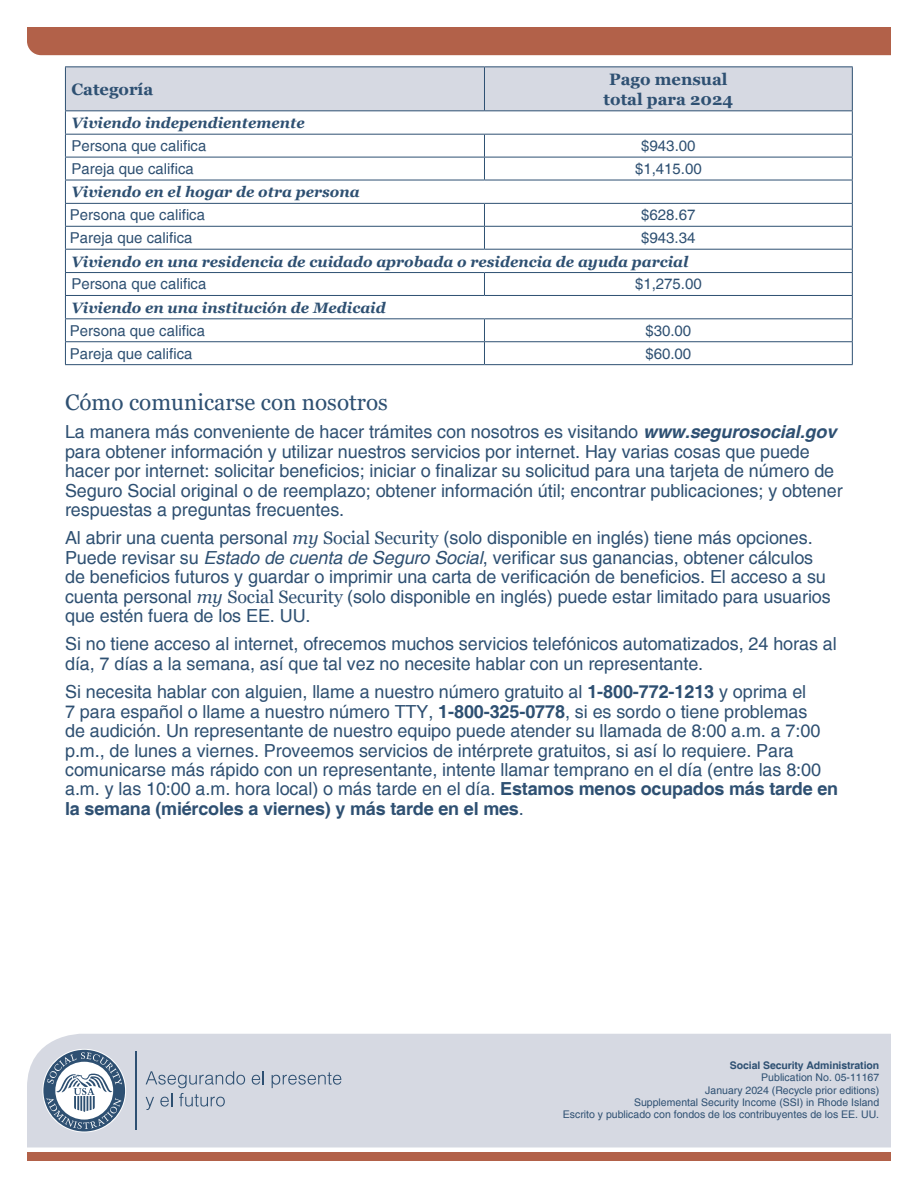
<style>
.page{position:relative;width:918px;height:1188px;background:#fff}
.page>*{position:absolute;margin:0;border:0;box-sizing:border-box;transform-origin:0 0}
.t1{font:22.5px "Georgia";color:#2e5072}
.t2{font:18px/19.5px "Helvetica";letter-spacing:-.005em;color:#2e5072}
.t3{font:700 16.5px "Georgia";color:#2e5072}
.t4{font:15px "Helvetica";color:#2e5072}
.t5{font:italic 700 15px "Georgia";color:#2e5072}
.t6{font:10.5px "Helvetica";color:#2e5072}
.t7{font:700 10.5px "Helvetica";letter-spacing:-.01em;color:#2e5072}
.s1{font-weight:700;font-style:italic}
.s2{font-family:"Georgia";font-style:italic}
.s3{font-family:"Georgia"}
.s4{font-style:italic}
.s5{font-weight:700}
</style>
<div class="page">
<div style="left:27px;top:27px;width:864px;height:28px;background:#b26149"></div>
<div style="left:27px;top:1034px;width:864px;height:113px;background:#d6d9e2"></div>
<div style="left:27px;top:1153px;width:864px;height:8px;background:#b26149"></div>
<hr style="left:65px;top:364px;width:419px;height:1px;background:#2e5072">
<hr style="left:484px;top:364px;width:369px;height:1px;background:#2e5072">
<hr style="left:65px;top:66px;width:419px;height:1px;background:#2e5072">
<hr style="left:484px;top:66px;width:369px;height:1px;background:#2e5072">
<svg style="left:65px;top:67px;width:788px;height:297px"></svg>
<svg style="left:252px;top:1071px;width:12px;height:14px"></svg>
<svg style="left:272px;top:1072px;width:69px;height:16px"></svg>
<svg style="left:146px;top:1071px;width:99px;height:39px;background:#bfc6d2"></svg>
<hr style="left:135px;top:1052px;width:1px;height:78px;background:#2e5072">
<div style="left:43px;top:1050px;width:82px;height:81px;background:#2e5072;border-radius:50%"></div>
<svg style="left:47px;top:1052px;width:75px;height:77px"></svg>
<p class="t3" style="left:71px;top:79px;width:83px">Categoría</p>
<p class="t3" style="left:609px;top:69px;width:120px">Pago mensual</p>
<p class="t3" style="left:604px;top:89px;width:131px">total para 2024</p>
<p class="t5" style="left:71px;top:113px;width:235px">Viviendo independientemente</p>
<p class="t4" style="left:71px;top:137px;width:137px">Persona que califica</p>
<p class="t4" style="left:641px;top:137px;width:56px">$943.00</p>
<p class="t4" style="left:71px;top:160px;width:124px">Pareja que califica</p>
<p class="t4" style="left:635px;top:160px;width:68px">$1,415.00</p>
<p class="t5" style="left:71px;top:182px;width:290px">Viviendo en el hogar de otra persona</p>
<p class="t4" style="left:70px;top:206px;width:137px">Persona que califica</p>
<p class="t4" style="left:641px;top:206px;width:56px">$628.67</p>
<p class="t4" style="left:70px;top:229px;width:124px">Pareja que califica</p>
<p class="t4" style="left:641px;top:229px;width:56px">$943.34</p>
<p class="t5" style="left:71px;top:252px;width:619px">Viviendo en una residencia de cuidado aprobada o residencia de ayuda parcial</p>
<p class="t4" style="left:71px;top:275px;width:137px">Persona que califica</p>
<p class="t4" style="left:635px;top:275px;width:68px">$1,275.00</p>
<p class="t5" style="left:71px;top:298px;width:316px">Viviendo en una institución de Medicaid</p>
<p class="t4" style="left:70px;top:322px;width:137px">Persona que califica</p>
<p class="t4" style="left:645px;top:322px;width:47px">$30.00</p>
<p class="t4" style="left:70px;top:345px;width:124px">Pareja que califica</p>
<p class="t4" style="left:645px;top:345px;width:47px">$60.00</p>
<h1 class="t1" style="left:65px;top:389px;width:324px">Cómo comunicarse con nosotros</h1>
<p class="t2" style="left:65px;top:423px;width:779px">La manera más conveniente de hacer trámites con nosotros es visitando <span class="s1">www.segurosocial.gov </span>para obtener información y utilizar nuestros servicios por internet. Hay varias cosas que puede hacer por internet: solicitar beneficios; iniciar o finalizar su solicitud para una tarjeta de número de Seguro Social original o de reemplazo; obtener información útil; encontrar publicaciones; y obtener respuestas a preguntas frecuentes.</p>
<p class="t2" style="left:65px;top:529px;width:767px">Al abrir una cuenta personal <span class="s2">my</span> <span class="s3">Social Security</span> (solo disponible en inglés) tiene más opciones.<br>Puede revisar su <span class="s4">Estado de cuenta de Seguro Social</span>, verificar sus ganancias, obtener cálculos de beneficios futuros y guardar o imprimir una carta de verificación de beneficios. El acceso a su cuenta personal <span class="s2">my</span> <span class="s3">Social Security</span> (solo disponible en inglés) puede estar limitado para usuarios que estén fuera de los EE. UU.</p>
<p class="t2" style="left:65px;top:635px;width:773px">Si no tiene acceso al internet, ofrecemos muchos servicios telefónicos automatizados, 24 horas al día, 7 días a la semana, así que tal vez no necesite hablar con un representante.</p>
<p class="t2" style="left:65px;top:683px;width:775px">Si necesita hablar con alguien, llame a nuestro número gratuito al <span class="s5">1-800-772-1213</span> y oprima el<br>7 para español o llame a nuestro número TTY, <span class="s5">1-800-325-0778</span>, si es sordo o tiene problemas<br>de audición. Un representante de nuestro equipo puede atender su llamada de 8:00 a.m. a 7:00 p.m., de lunes a viernes. Proveemos servicios de intérprete gratuitos, si así lo requiere. Para comunicarse más rápido con un representante, intente llamar temprano en el día (entre las 8:00 a.m. y las 10:00 a.m. hora local) o más tarde en el día. <span class="s5">Estamos menos ocupados más tarde en la semana (miércoles a viernes) y más tarde en el mes</span>.</p>
<p class="t7" style="left:730px;top:1059px;width:151px">Social Security Administration</p>
<p class="t6" style="left:761px;top:1071px;width:119px">Publication No. 05-11167</p>
<p class="t6" style="left:705px;top:1084px;width:175px">January 2024 (Recycle prior editions)</p>
<p class="t6" style="left:634px;top:1096px;width:247px">Supplemental Security Income (SSI) in Rhode Island</p>
<p class="t6" style="left:563px;top:1109px;width:318px">Escrito y publicado con fondos de los contribuyentes de los EE. UU.</p>
</div>
